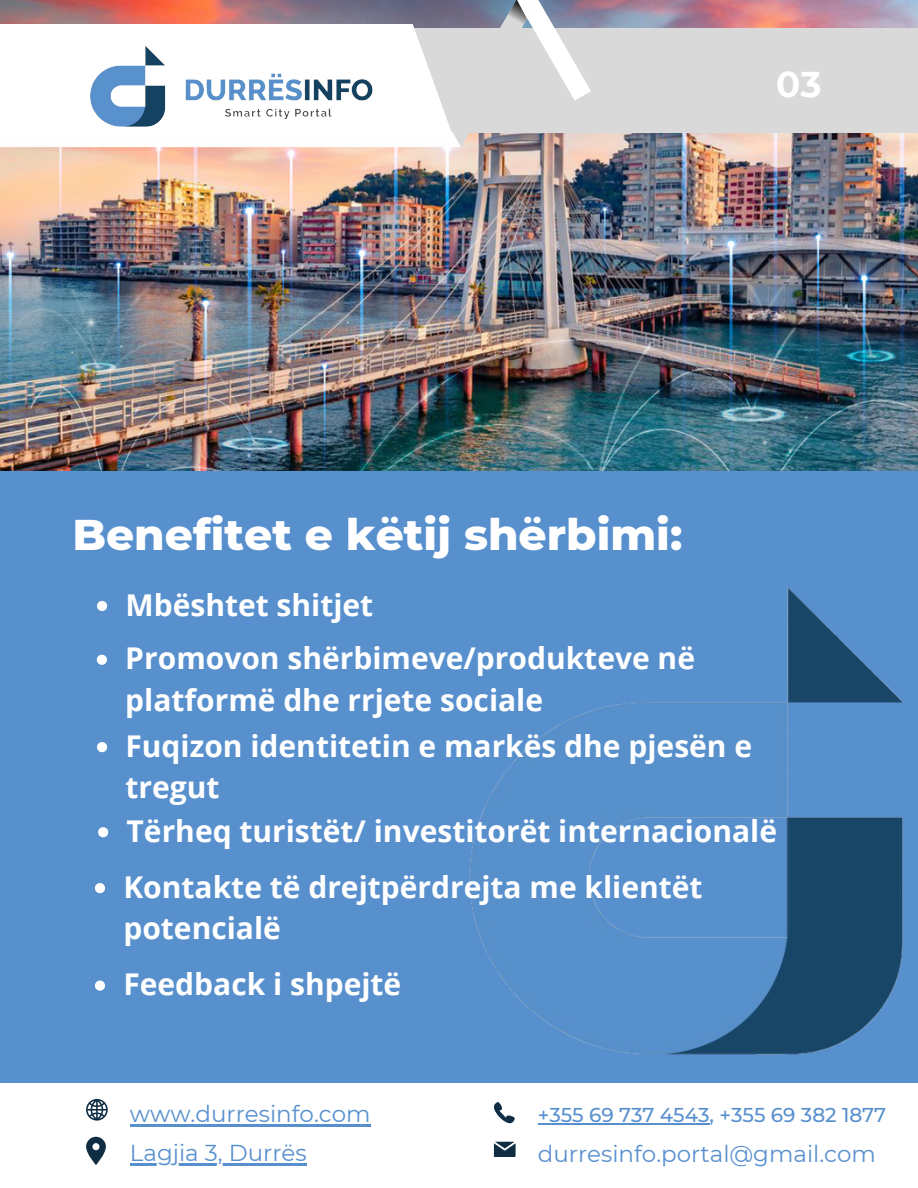
<style>
.page{position:relative;width:918px;height:1188px;background:#5890ce}
.page>*{position:absolute;margin:0;border:0;box-sizing:border-box;transform-origin:0 0}
.t1{font:800 43.95px "Montserrat";color:#fff}
.t2{font:700 35.85px "Montserrat";color:#fff}
.t3{font:700 30px/41.7px "Open Sans";color:#fff}
.t4{font:22.95px "Montserrat";color:#5890ce}
.t5{font:500 19.95px "Montserrat";color:#5890ce}
</style>
<div class="page">
<img style="left:0;top:0;width:918px;height:470px">
<div style="left:392px;top:28px;width:526px;height:105px;background:#d9d9d9"></div>
<svg style="left:0;top:0;width:591px;height:147px"></svg>
<svg style="left:0;top:24px;width:453px;height:111px;background:#f9f9f9"></svg>
<img style="left:80px;top:34px;width:312px;height:102px">
<div style="left:0;top:1083px;width:918px;height:105px;background:#fff"></div>
<img style="left:469px;top:588px;width:434px;height:467px">
<svg style="left:86px;top:1099px;width:21px;height:21px"></svg>
<svg style="left:86px;top:1137px;width:20px;height:28px"></svg>
<svg style="left:494px;top:1142px;width:21px;height:15px"></svg>
<svg style="left:494px;top:1102px;width:21px;height:21px"></svg>
<svg style="left:95px;top:883px;width:10px;height:10px"></svg>
<svg style="left:97px;top:655px;width:10px;height:10px"></svg>
<svg style="left:97px;top:742px;width:10px;height:10px"></svg>
<hr style="left:130px;top:1125px;width:241px;height:2px;background:#5890ce">
<hr style="left:538px;top:1123px;width:172px;height:1px;background:#5890ce">
<hr style="left:130px;top:1164px;width:177px;height:2px;background:#5890ce">
<svg style="left:98px;top:827px;width:10px;height:10px"></svg>
<svg style="left:97px;top:601px;width:10px;height:10px"></svg>
<svg style="left:95px;top:981px;width:10px;height:10px"></svg>
<p class="t2" style="left:776px;top:62px;width:47px">03</p>
<p class="t1" style="left:72px;top:508px;width:612px">Benefitet e këtij shërbimi:</p>
<p class="t3" style="left:125px;top:583px;width:249px">Mbështet shitjet</p>
<p class="t3" style="left:125px;top:637px;width:571px">Promovon shërbimeve/produkteve në platformë dhe rrjete sociale</p>
<p class="t3" style="left:125px;top:724px;width:628px">Fuqizon identitetin e markës dhe pjesën e tregut</p>
<p class="t3" style="left:127px;top:809px;width:652px">Tërheq turistët/ investitorët internacionalë</p>
<p class="t3" style="left:123px;top:865px;width:581px">Kontakte të drejtpërdrejta me klientët potencialë</p>
<p class="t3" style="left:123px;top:963px;width:279px">Feedback i shpejtë</p>
<p class="t4" style="left:130px;top:1100px;width:242px">www.durresinfo.com</p>
<p class="t5" style="left:538px;top:1103px;width:350px">+355 69 737 4543, +355 69 382 1877</p>
<p class="t4" style="left:130px;top:1139px;width:178px">Lagjia 3, Durrës</p>
<p class="t4" style="left:538px;top:1140px;width:340px">durresinfo.portal@gmail.com</p>
</div>
